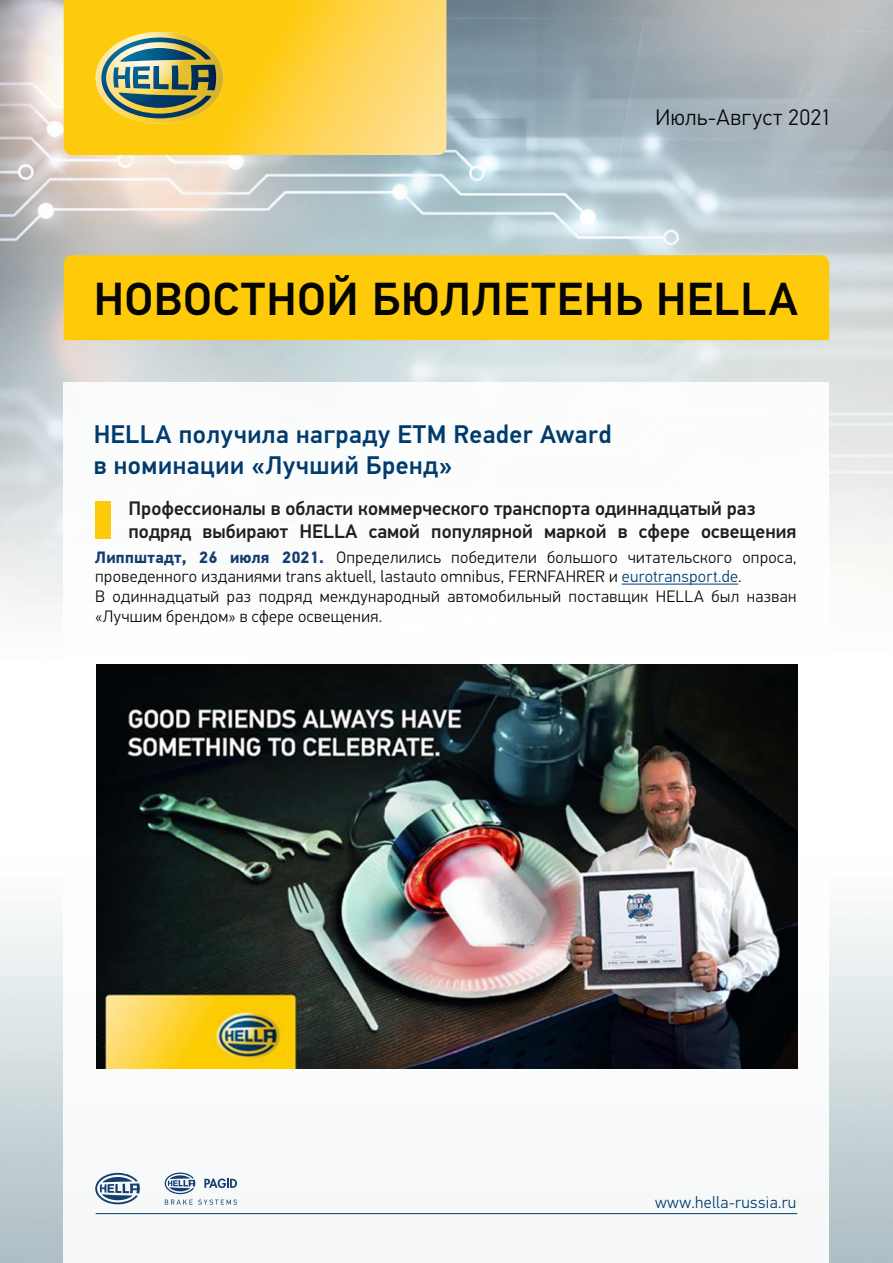
<style>
.page{position:relative;width:893px;height:1263px;background:#fff}
.page>*{position:absolute;margin:0;border:0;box-sizing:border-box;transform-origin:0 0}
.t1{font:500 46.35px "Hella DIN Universal";letter-spacing:.02em;color:#050504}
.t2{font:500 25.5px/30.6px "Hella DIN Universal";letter-spacing:.025em;color:#003b6e}
.t3{font:300 22.5px "Hella DIN Universal";letter-spacing:.025em;color:#050504}
.t4{font:500 19.5px/23.4px "Hella DIN Universal";color:#231f20}
.t5{font:300 16.5px/19.6px "Hella DIN Universal";letter-spacing:.025em;color:#050504}
.t6{font:300 16.5px "Hella DIN Universal";letter-spacing:.02em;color:#003c6e}
.s1{font-weight:700;color:#153d6f}
.s2{color:#003c6e}
</style>
<div class="page">
<img style="left:0;top:0;width:893px;height:1263px">
<div style="left:64px;top:383px;width:765px;height:880px;background:#fff"></div>
<div style="left:64px;top:255px;width:765px;height:85px;background:#feca0a"></div>
<svg style="left:64px;top:0;width:382px;height:155px;background:#fed037"></svg>
<svg style="left:101px;top:37px;width:115px;height:81px"></svg>
<img style="left:96px;top:32px;width:127px;height:92px;border-radius:50%">
<img style="left:96px;top:665px;width:702px;height:403px">
<div style="left:95px;top:501px;width:16px;height:37px;background:#fecb09"></div>
<hr style="left:622px;top:584px;width:116px;height:1px;background:#003c6e">
<hr style="left:96px;top:1213px;width:701px;height:1px;background:#003c6e">
<svg style="left:165px;top:1172px;width:72px;height:33px"></svg>
<svg style="left:95px;top:1173px;width:45px;height:31px"></svg>
<h3 class="t3" style="left:655px;top:104px;width:178px">Июль-Август 2021</h3>
<h1 class="t1" style="left:94px;top:270px;width:706px">НОВОСТНОЙ БЮЛЛЕТЕНЬ HELLA</h1>
<h2 class="t2" style="left:94px;top:421px;width:519px">HELLA получила награду ETM Reader Award в номинации «Лучший Бренд»</h2>
<p class="t4" style="left:128px;top:498px;width:670px">Профессионалы в области коммерческого транспорта одиннадцатый раз подряд выбирают HELLA самой популярной маркой в сфере освещения</p>
<p class="t5" style="left:95px;top:548px;width:703px"><span class="s1">Липпштадт, 26 июля 2021.</span> Определились победители большого читательского опроса, проведенного изданиями trans aktuell, lastauto omnibus, FERNFAHRER и <span class="s2">eurotransport.de</span>.<br>В одиннадцатый раз подряд международный автомобильный поставщик HELLA был назван «Лучшим брендом» в сфере освещения.</p>
<p class="t6" style="left:655px;top:1192px;width:143px">www.hella-russia.ru</p>
</div>
